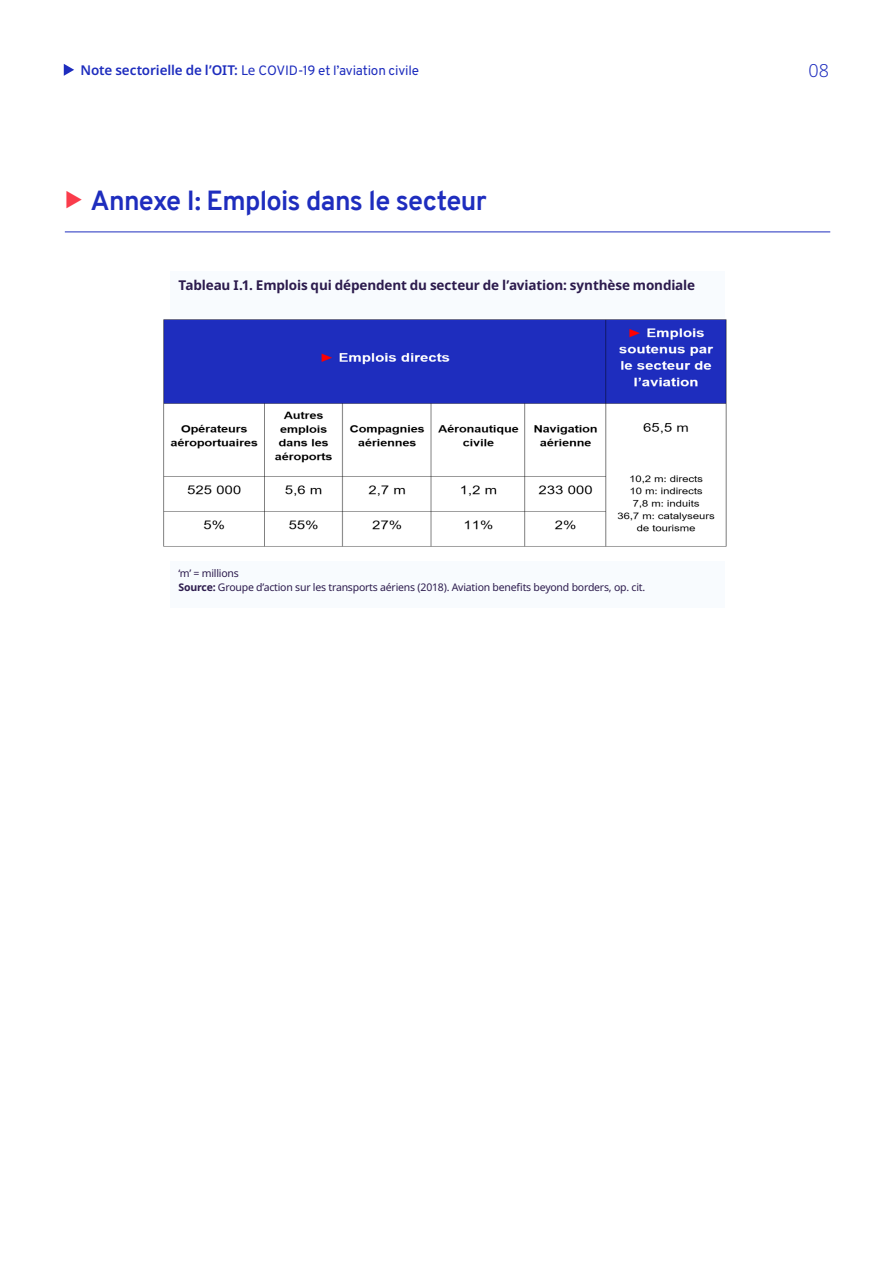
<style>
.page{position:relative;width:893px;height:1263px;background:#fff}
.page>*{position:absolute;margin:0;border:0;box-sizing:border-box;transform-origin:0 0}
.t1{font:700 27px "Overpass";letter-spacing:-.025em;color:#1e2dbe}
.t2{font:300 18px "Noto Sans";color:#1e2dbe}
.Briefing_A4_-_Body{font:700 13.5px "Noto Sans";letter-spacing:-.01em;color:#2c1b4d}
.Briefing_A4_-_Subhea{font:13.5px "Overpass";letter-spacing:-.015em;color:#1e2dbe}
.Briefing_A4-_footnot{font:10.5px "Noto Sans";letter-spacing:-.02em;color:#2c1b4d}
.s1{font-family:"Noto Sans";font-weight:600}
.s2{font-family:"Noto Sans"}
.s3{font-weight:700}
</style>
<div class="page">
<svg style="left:64px;top:64px;width:10px;height:12px"></svg>
<hr style="left:65px;top:231px;width:765px;height:1px;background:#1e2dbe">
<img style="left:163px;top:319px;width:564px;height:228px">
<div style="left:170px;top:272px;width:555px;height:46px;background:#f8fbfe"></div>
<div style="left:170px;top:561px;width:555px;height:47px;background:#f8fbfe"></div>
<p class="Briefing_A4_-_Subhea" style="left:80px;top:60px;width:340px"><span class="s1">Note sectorielle de l’OIT:</span> <span class="s2">Le</span> COVID-19 et l’aviation civile</p>
<h2 class="t2" style="left:808px;top:57px;width:22px">08</h2>
<p class="t1" style="left:90px;top:182px;width:398px">Annexe I: Emplois dans le secteur</p>
<p class="Briefing_A4_-_Body" style="left:179px;top:275px;width:518px">Tableau I.1. Emplois qui dépendent du secteur de l’aviation: synthèse mondiale</p>
<p class="Briefing_A4-_footnot" style="left:179px;top:566px;width:62px">‘m’ = millions</p>
<p class="Briefing_A4-_footnot" style="left:179px;top:580px;width:468px"><span class="s3">Source:</span> Groupe d’action sur les transports aériens (2018). Aviation benefits beyond borders, op. cit.</p>
</div>
